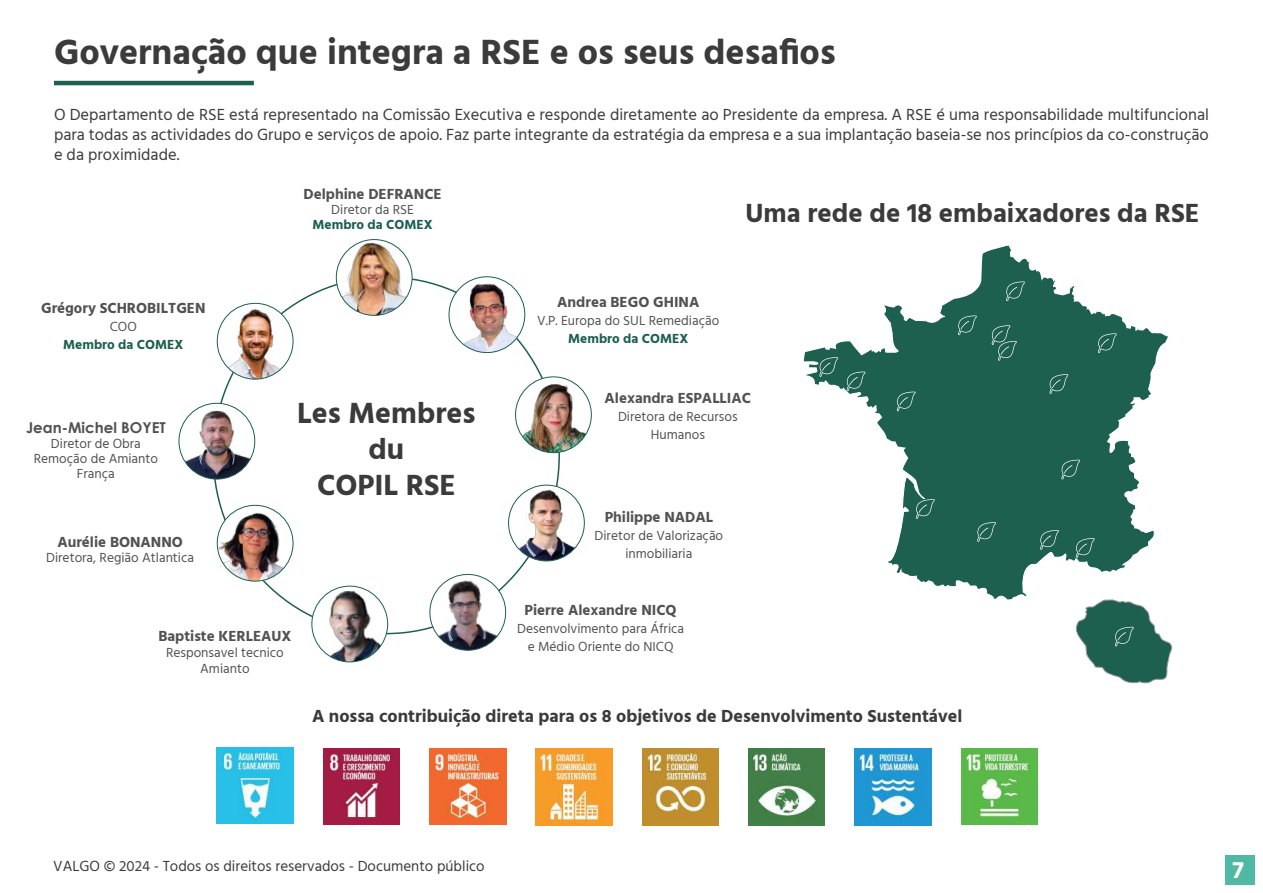
<style>
.page{position:relative;width:1263px;height:893px;background:#fff}
.page>*{position:absolute;margin:0;border:0;box-sizing:border-box;transform-origin:0 0}
.t1{font:700 36px "Hind";color:#3b3b3c}
.t2{font:700 30px/36px "Hind";color:#3b3b3c;text-align:center}
.t3{font:700 27px "Hind";color:#3b3b3c}
.t4{font:700 24px "Hind";color:#fff}
.t5{font:700 18px "Hind";color:#3b3b3c}
.t6{font:16.5px/19.8px "Hind";color:#3b3b3c;text-align:justify}
.t7{font:700 15px "Hind";color:#525252}
.t8{font:15px "Hind";color:#3b3b3c}
.t9{font:700 15px "Century Gothic";color:#525252}
.t10{font:13.5px/18px "Hind";color:#525252;text-align:center}
.t11{font:700 13.5px "Hind";color:#1c5f50}
</style>
<div class="page">
<div style="left:1225px;top:855px;width:29px;height:29px;background:#50b9a4"></div>
<svg style="left:449px;top:277px;width:76px;height:76px"></svg>
<img style="left:454px;top:283px;width:71px;height:70px">
<div style="left:449px;top:276px;width:76px;height:77px;border:1px solid #1d6050;border-radius:50%"></div>
<img style="left:336px;top:243px;width:76px;height:72px">
<div style="left:336px;top:239px;width:76px;height:77px;border:1px solid #1d6050;border-radius:50%"></div>
<svg style="left:217px;top:303px;width:76px;height:76px"></svg>
<img style="left:217px;top:309px;width:75px;height:70px">
<div style="left:217px;top:303px;width:76px;height:76px;border:1px solid #1d6050;border-radius:50%"></div>
<svg style="left:179px;top:403px;width:76px;height:76px"></svg>
<img style="left:179px;top:411px;width:76px;height:68px">
<div style="left:179px;top:403px;width:76px;height:76px;border:1px solid #1d6050;border-radius:50%"></div>
<svg style="left:217px;top:505px;width:76px;height:76px"></svg>
<img style="left:217px;top:512px;width:73px;height:69px">
<div style="left:217px;top:505px;width:76px;height:76px;border:1px solid #1d6050;border-radius:50%"></div>
<img style="left:508px;top:489px;width:76px;height:72px">
<div style="left:508px;top:485px;width:77px;height:76px;border:1px solid #1d6050;border-radius:50%"></div>
<img style="left:430px;top:579px;width:76px;height:71px">
<div style="left:429px;top:574px;width:77px;height:77px;border:1px solid #1d6050;border-radius:50%"></div>
<svg style="left:312px;top:586px;width:76px;height:76px"></svg>
<img style="left:322px;top:591px;width:58px;height:71px">
<div style="left:311px;top:586px;width:77px;height:76px;border:1px solid #1d6050;border-radius:50%"></div>
<img style="left:217px;top:747px;width:76px;height:77px">
<img style="left:323px;top:748px;width:77px;height:77px">
<img style="left:536px;top:748px;width:76px;height:77px">
<img style="left:429px;top:748px;width:77px;height:77px">
<img style="left:642px;top:748px;width:77px;height:77px">
<img style="left:748px;top:748px;width:77px;height:77px">
<img style="left:855px;top:748px;width:76px;height:77px">
<img style="left:961px;top:748px;width:76px;height:77px">
<hr style="left:54px;top:81px;width:200px;height:4px;background:#1d6050">
<svg style="left:803px;top:245px;width:366px;height:355px"></svg>
<svg style="left:1040px;top:530px;width:19px;height:20px"></svg>
<svg style="left:977px;top:522px;width:19px;height:20px"></svg>
<svg style="left:916px;top:499px;width:19px;height:20px"></svg>
<svg style="left:897px;top:392px;width:19px;height:19px"></svg>
<svg style="left:958px;top:315px;width:19px;height:20px"></svg>
<svg style="left:992px;top:325px;width:25px;height:36px"></svg>
<svg style="left:1006px;top:281px;width:19px;height:20px"></svg>
<svg style="left:1049px;top:374px;width:19px;height:20px"></svg>
<svg style="left:1098px;top:333px;width:19px;height:20px"></svg>
<svg style="left:847px;top:372px;width:18px;height:19px"></svg>
<svg style="left:819px;top:357px;width:19px;height:20px"></svg>
<svg style="left:1076px;top:538px;width:19px;height:20px"></svg>
<svg style="left:1061px;top:460px;width:19px;height:19px"></svg>
<svg style="left:1075px;top:599px;width:98px;height:85px"></svg>
<svg style="left:515px;top:377px;width:76px;height:76px"></svg>
<img style="left:515px;top:384px;width:76px;height:69px">
<div style="left:515px;top:376px;width:77px;height:77px;border:1px solid #1d6050;border-radius:50%"></div>
<h1 class="t1" style="left:54px;top:31px;width:783px">Governação que integra a RSE e os seus desafios</h1>
<p class="t6" style="left:54px;top:106px;width:1156px">O Departamento de RSE está representado na Comissão Executiva e responde diretamente ao Presidente da empresa. A RSE é uma responsabilidade multifuncional para todas as actividades do Grupo e serviços de apoio. Faz parte integrante da estratégia da empresa e a sua implantação baseia-se nos princípios da co-construção e da proximidade.</p>
<p class="t7" style="left:303px;top:185px;width:140px">Delphine DEFRANCE</p>
<p class="t10" style="left:331px;top:201px;width:84px">Diretor da RSE</p>
<p class="t11" style="left:312px;top:216px;width:122px">Membro da COMEX</p>
<h3 class="t3" style="left:746px;top:197px;width:455px">Uma rede de 18 embaixadores da RSE</h3>
<p class="t7" style="left:41px;top:299px;width:166px">Grégory SCHROBILTGEN</p>
<p class="t10" style="left:110px;top:319px;width:29px">COO</p>
<p class="t11" style="left:63px;top:337px;width:122px">Membro da COMEX</p>
<p class="t7" style="left:557px;top:293px;width:144px">Andrea BEGO GHINA</p>
<p class="t10" style="left:537px;top:312px;width:183px">V.P. Europa do SUL Remediação</p>
<p class="t11" style="left:568px;top:331px;width:122px">Membro da COMEX</p>
<p class="t9" style="left:26px;top:416px;width:141px">Jean-Michel BOYET</p>
<p class="t10" style="left:34px;top:437px;width:126px;line-height:15px">Diretor de Obra<br>Remoção de Amianto<br>França</p>
<p class="t7" style="left:57px;top:533px;width:127px">Aurélie BONANNO</p>
<p class="t10" style="left:46px;top:550px;width:149px">Diretora, Região Atlantica</p>
<h2 class="t2" style="left:297px;top:394px;width:180px">Les Membres du<br>COPIL RSE</h2>
<p class="t7" style="left:605px;top:389px;width:148px">Alexandra ESPALLIAC</p>
<p class="t10" style="left:618px;top:408px;width:121px">Diretora de Recursos<br>Humanos</p>
<p class="t7" style="left:605px;top:508px;width:110px">Philippe NADAL</p>
<p class="t10" style="left:595px;top:527px;width:130px">Diretor de Valorização inmobiliaria</p>
<p class="t7" style="left:158px;top:627px;width:135px">Baptiste KERLEAUX</p>
<p class="t10" style="left:166px;top:645px;width:119px;line-height:16.2px">Responsavel tecnico<br>Amianto</p>
<p class="t7" style="left:525px;top:601px;width:154px">Pierre Alexandre NICQ</p>
<p class="t10" style="left:517px;top:621px;width:168px">Desenvolvimento para África e Médio Oriente do NICQ</p>
<p class="t5" style="left:312px;top:705px;width:652px">A nossa contribuição direta para os 8 objetivos de Desenvolvimento Sustentável</p>
<p class="t8" style="left:53px;top:855px;width:433px">VALGO © 2024 - Todos os direitos reservados - Documento público</p>
<h3 class="t4" style="left:1232px;top:855px;width:13px">7</h3>
</div>
